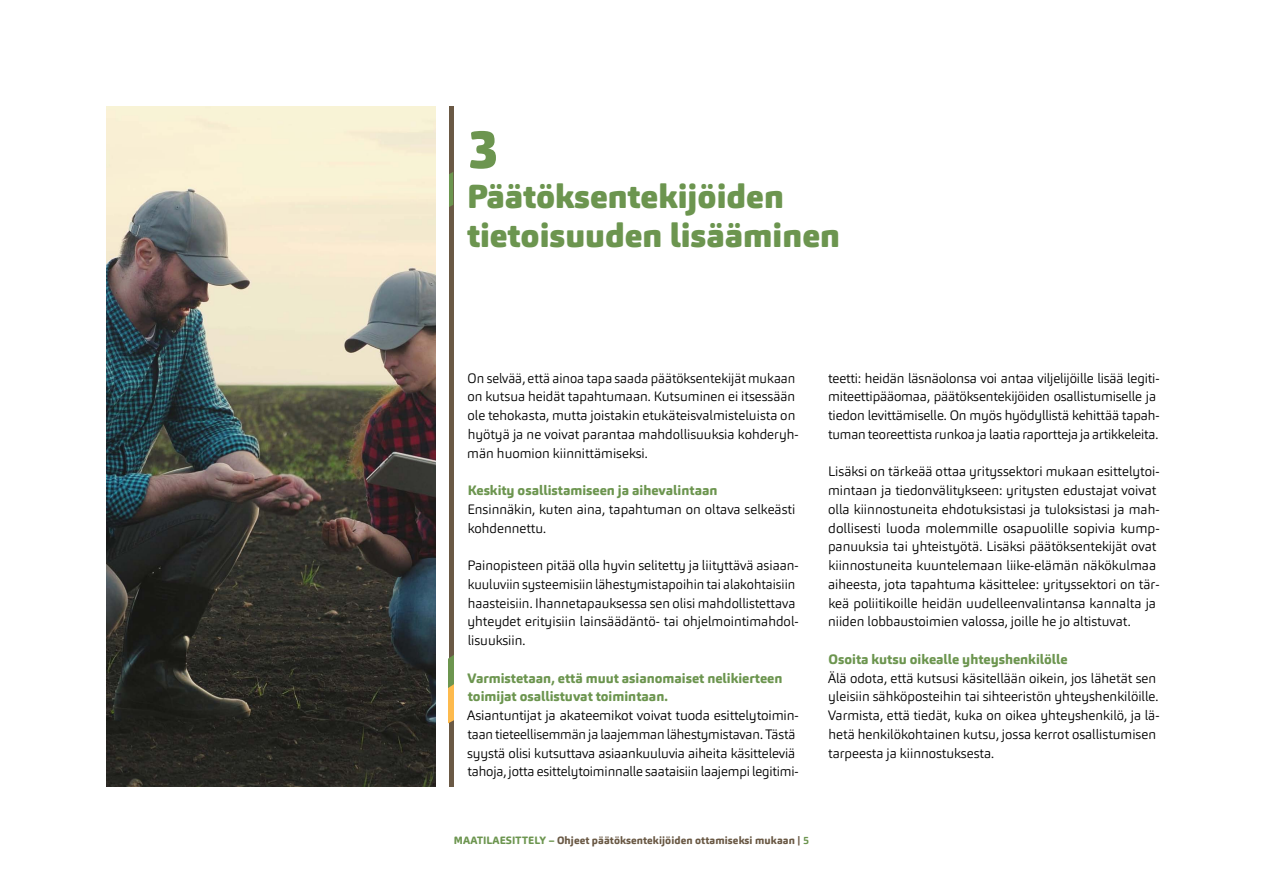
<style>
.page{position:relative;width:1263px;height:893px;background:#fff}
.page>*{position:absolute;margin:0;border:0;box-sizing:border-box;transform-origin:0 0}
.t1{font:900 54px "Carnas";color:#6c954f}
.t2{font:900 33px/39.6px "Carnas";color:#6c954f}
.t3{font:300 13.5px/18.8px "Carnas";color:#000}
.t4{font:800 13.5px/18.8px "Carnas";color:#6c954f}
.t5{font:800 10.5px "Carnas";letter-spacing:.01em;color:#6a5945}
.s1{color:#6c954f}
.s2{font-weight:700;color:#6c954f}
</style>
<div class="page">
<img style="left:106px;top:106px;width:329px;height:681px">
<hr style="left:449px;top:106px;width:4px;height:681px;background:#6a5945">
<svg style="left:449px;top:172px;width:4px;height:35px"></svg>
<svg style="left:449px;top:655px;width:4px;height:68px"></svg>
<h1 class="t1" style="left:467px;top:114px;width:34px">3</h1>
<h2 class="t2" style="left:467px;top:176px;width:374px">Päätöksentekijöiden tietoisuuden lisääminen</h2>
<p class="t3" style="left:467px;top:368px;width:333px">On selvää, että ainoa tapa saada päätöksentekijät mukaan on kutsua heidät tapahtumaan. Kutsuminen ei itsessään ole tehokasta, mutta joistakin etukäteisvalmisteluista on hyötyä ja ne voivat parantaa mahdollisuuksia kohderyh&shy;män huomion kiinnittämiseksi.</p>
<p class="t4" style="left:468px;top:481px;width:251px">Keskity osallistamiseen ja aihevalintaan</p>
<p class="t3" style="left:467px;top:500px;width:329px">Ensinnäkin, kuten aina, tapahtuman on oltava selkeästi kohdennettu.</p>
<p class="t3" style="left:467px;top:556px;width:333px">Painopisteen pitää olla hyvin selitetty ja liityttävä asiaan&shy;kuuluviin systeemisiin lähestymistapoihin tai alakohtaisiin haasteisiin. Ihannetapauksessa sen olisi mahdollistettava yhteydet erityisiin lainsäädäntö- tai ohjelmointimahdol&shy;lisuuksiin.</p>
<p class="t4" style="left:467px;top:668px;width:316px">Varmistetaan, että muut asianomaiset nelikierteen toimijat osallistuvat toimintaan.</p>
<p class="t3" style="left:467px;top:706px;width:333px">Asiantuntijat ja akateemikot voivat tuoda esittelytoimin&shy;taan tieteellisemmän ja laajemman lähestymistavan. Tästä syystä olisi kutsuttava asiaankuuluvia aiheita käsitteleviä tahoja, jotta esittelytoiminnalle saataisiin laajempi legitimi-</p>
<p class="t3" style="left:828px;top:368px;width:333px">teetti: heidän läsnäolonsa voi antaa viljelijöille lisää legiti&shy;miteettipääomaa, päätöksentekijöiden osallistumiselle ja tiedon levittämiselle. On myös hyödyllistä kehittää tapah&shy;tuman teoreettista runkoa ja laatia raportteja ja artikkeleita.</p>
<p class="t3" style="left:828px;top:462px;width:333px">Lisäksi on tärkeää ottaa yrityssektori mukaan esittelytoi&shy;mintaan ja tiedonvälitykseen: yritysten edustajat voivat olla kiinnostuneita ehdotuksistasi ja tuloksistasi ja mah&shy;dollisesti luoda molemmille osapuolille sopivia kump&shy;panuuksia tai yhteistyötä. Lisäksi päätöksentekijät ovat kiinnostuneita kuuntelemaan liike-elämän näkökulmaa aiheesta, jota tapahtuma käsittelee: yrityssektori on tär&shy;keä poliitikoille heidän uudelleenvalintansa kannalta ja niiden lobbaustoimien valossa, joille he jo altistuvat.</p>
<p class="t4" style="left:829px;top:650px;width:240px">Osoita kutsu oikealle yhteyshenkilölle</p>
<p class="t3" style="left:828px;top:668px;width:333px">Älä odota, että kutsusi käsitellään oikein, jos lähetät sen yleisiin sähköposteihin tai sihteeristön yhteyshenkilöille.<br>Varmista, että tiedät, kuka on oikea yhteyshenkilö, ja lä&shy;hetä henkilökohtainen kutsu, jossa kerrot osallistumisen tarpeesta ja kiinnostuksesta.</p>
<p class="t5" style="left:454px;top:833px;width:357px"><span class="s1">MAATILAESITTELY –</span> Ohjeet päätöksentekijöiden ottamiseksi mukaan | <span class="s2">5</span></p>
</div>
